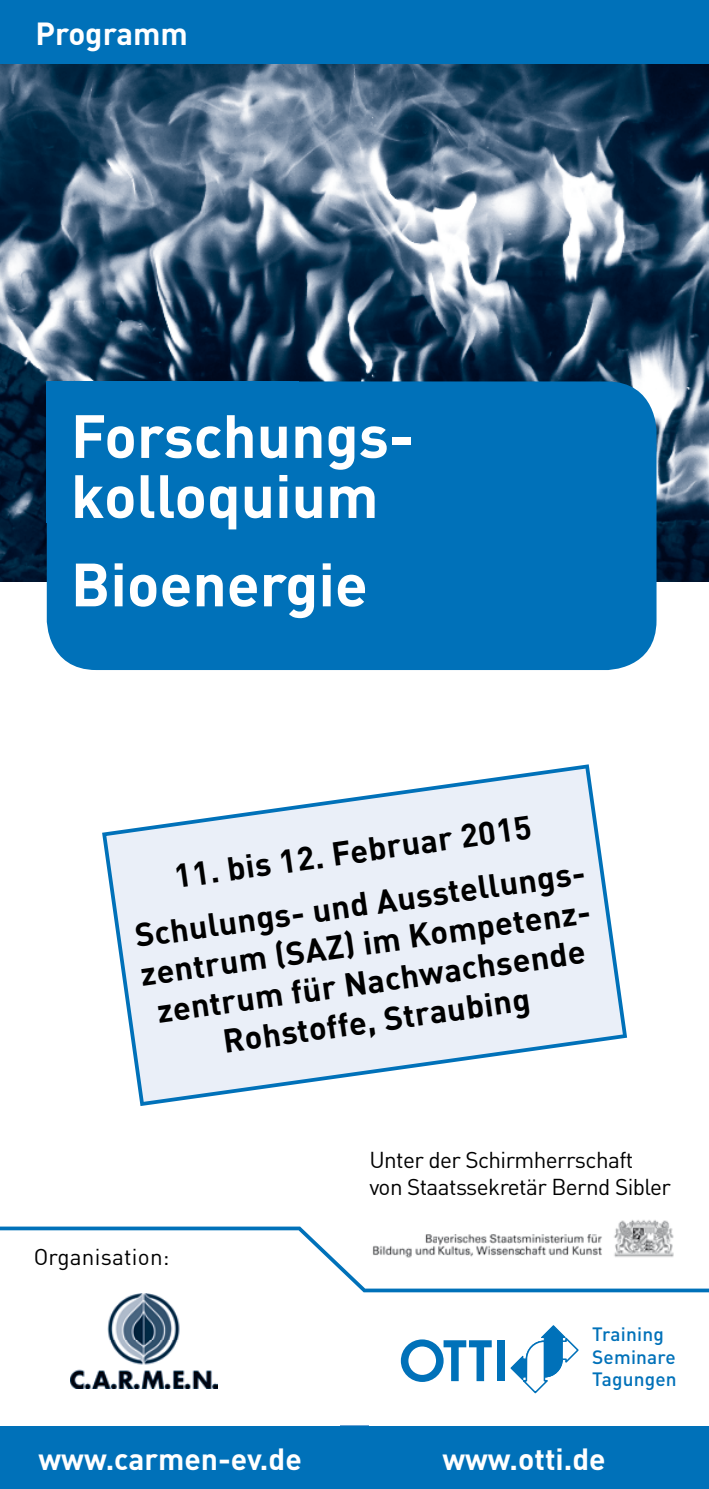
<style>
.page{position:relative;width:709px;height:1489px;background:#fff}
.page>*{position:absolute;margin:0;border:0;box-sizing:border-box;transform-origin:0 0}
.t1{font:700 60px/60px "DIN";color:#fff}
.t2{font:600 55.25px "Avant Garde";color:#0071b9}
.t3{font:700 32.5px/39px "DIN";color:#000;text-align:center}
.t4{font:700 31.25px "DIN";color:#fff}
.t5{font:700 30px "DIN";color:#fff}
.t6{font:22.5px/27px "DIN";letter-spacing:-.025em;color:#000}
.t7{font:22.5px "DIN";letter-spacing:.01em;color:#000}
.t8{font:500 19px/22.5px "DIN";letter-spacing:.01em;color:#0071b9}
</style>
<div class="page">
<div style="left:340px;top:1425px;width:29px;height:28px;background:#6da3d3"></div>
<img style="left:0;top:64px;width:709px;height:517px">
<div style="left:347px;top:1426px;width:362px;height:62px;background:#0071b9"></div>
<img style="left:71px;top:1293px;width:146px;height:94px">
<div style="left:47px;top:381px;width:609px;height:289px;background:#0071b9;border-radius:50px"></div>
<div style="left:47px;top:381px;width:252px;height:142px;background:#0071b9"></div>
<div style="left:0;top:1426px;width:347px;height:62px;background:#0071b9"></div>
<svg style="left:510px;top:1325px;width:69px;height:69px"></svg>
<svg style="left:0;top:1226px;width:709px;height:66px"></svg>
<svg style="left:102px;top:764px;width:525px;height:341px;fill:#eaeff8"></svg>
<img style="left:354px;top:1220px;width:332px;height:44px">
<div style="left:0;top:0;width:709px;height:64px;background:#0071b9"></div>
<p class="t4" style="left:35px;top:13px;width:154px">Programm</p>
<h1 class="t1" style="left:71px;top:403px;width:345px">Forschungs&shy;kolloquium</h1>
<h1 class="t1" style="left:71px;top:552px;width:298px">Bioenergie</h1>
<p class="t3" style="left:124px;top:855px;width:458px;line-height:53.2px;rotate:-8deg">11. bis 12. Februar 2015<br>Schulungs- und Ausstellungs-</p>
<p class="t3" style="left:138px;top:953px;width:458px;rotate:-8deg">zentrum (SAZ) im Kompetenz&shy;zentrum für Nachwachsende<br>Rohstoffe, Straubing</p>
<p class="t7" style="left:34px;top:1243px;width:137px">Organisation:</p>
<p class="t5" style="left:38px;top:1439px;width:265px">www.carmen-ev.de</p>
<p class="t6" style="left:369px;top:1145px;width:303px">Unter der Schirmherrschaft von Staatssekretär Bernd Sibler</p>
<h2 class="t2" style="left:399px;top:1324px;width:111px">OTTI</h2>
<p class="t8" style="left:592px;top:1322px;width:86px">Training<br>Seminare<br>Tagungen</p>
<p class="t5" style="left:442px;top:1439px;width:165px">www.otti.de</p>
</div>
